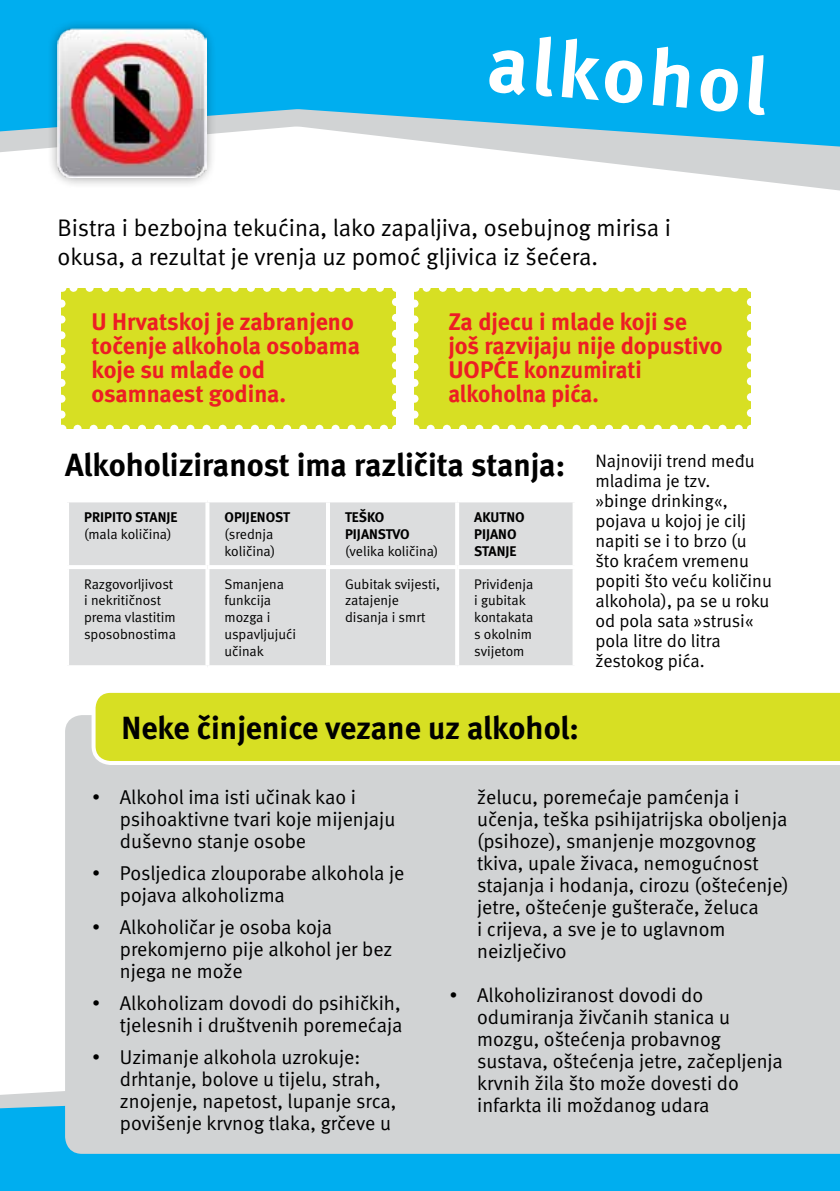
<style>
.page{position:relative;width:840px;height:1191px;background:#fff}
.page>*{position:absolute;margin:0;border:0;box-sizing:border-box;transform-origin:0 0}
.t1{font:700 80px "Meta";color:#fff}
.t2{font:700 32px "Meta";color:#000}
.t3{font:700 24px/24px "Meta";color:#ed1d24}
.t4{font:24px/28.8px "Meta";color:#000}
.t5{font:20px/22px "Meta";color:#000}
.t6{font:18px/20px "Meta";color:#000}
.t7{font:14px/16.8px "Meta";color:#000}
.t8{font:700 14px/16.8px "Meta";color:#000}
.s1{font-weight:700}
</style>
<div class="page">
<svg style="left:516px;top:152px;width:323px;height:38px"></svg>
<div style="left:61px;top:288px;width:334px;height:141px;background:#d7df23"></div>
<svg style="left:77px;top:425px;width:311px;height:4px"></svg>
<svg style="left:69px;top:288px;width:311px;height:4px"></svg>
<svg style="left:61px;top:303px;width:4px;height:126px"></svg>
<svg style="left:392px;top:288px;width:4px;height:125px"></svg>
<div style="left:414px;top:288px;width:336px;height:141px;background:#d7df23"></div>
<svg style="left:430px;top:425px;width:312px;height:4px"></svg>
<svg style="left:422px;top:288px;width:312px;height:4px"></svg>
<svg style="left:414px;top:303px;width:4px;height:126px"></svg>
<svg style="left:746px;top:288px;width:5px;height:125px"></svg>
<svg style="left:0;top:147px;width:839px;height:5px;fill:#d1d3d4"></svg>
<div style="left:0;top:1091px;width:839px;height:100px;background:#00aeef"></div>
<div style="left:65px;top:715px;width:774px;height:438px;background:#d1d3d4"></div>
<svg style="left:89px;top:692px;width:750px;height:75px;background:#d9e038"></svg>
<svg style="left:0;top:0;width:839px;height:147px;background:#1eb4ec"></svg>
<div style="left:47px;top:19px;width:170px;height:170px;background:#000;opacity:.35"></div>
<img style="left:57px;top:29px;width:149px;height:149px">
<div style="left:69px;top:502px;width:503px;height:163px;background:#dcddde"></div>
<svg style="left:205px;top:502px;width:4px;height:63px"></svg>
<hr style="left:326px;top:502px;width:4px;height:63px;background:#fff">
<hr style="left:455px;top:502px;width:4px;height:63px;background:#fff">
<svg style="left:572px;top:502px;width:1px;height:63px"></svg>
<hr style="left:65px;top:565px;width:142px;height:4px;background:#fff">
<hr style="left:207px;top:565px;width:121px;height:4px;background:#fff">
<svg style="left:205px;top:569px;width:4px;height:96px"></svg>
<hr style="left:328px;top:565px;width:129px;height:4px;background:#fff">
<hr style="left:326px;top:569px;width:4px;height:96px;background:#fff">
<hr style="left:457px;top:565px;width:119px;height:4px;background:#fff">
<hr style="left:455px;top:569px;width:4px;height:96px;background:#fff">
<svg style="left:572px;top:569px;width:1px;height:96px"></svg>
<h1 class="t1" style="left:492px;top:15px;width:281px;rotate:5deg">alkohol</h1>
<p class="t4" style="left:57px;top:213px;width:614px">Bistra i bezbojna tekućina, lako zapaljiva, osebujnog mirisa i okusa, a rezultat je vrenja uz pomoć gljivica iz šećera.</p>
<p class="t3" style="left:91px;top:310px;width:270px">U Hrvatskoj je zabranjeno točenje alkohola osobama koje su mlađe od osamnaest godina.</p>
<p class="t3" style="left:448px;top:310px;width:275px">Za djecu i mlade koji se još razvijaju nije dopustivo<br>UOPĆE konzumirati alkoholna pića.</p>
<h2 class="t2" style="left:65px;top:446px;width:501px">Alkoholiziranost ima različita stanja:</h2>
<p class="t8" style="left:84px;top:509px;width:95px">PRIPITO STANJE</p>
<p class="t7" style="left:84px;top:525px;width:89px">(mala količina)</p>
<p class="t8" style="left:345px;top:509px;width:66px">TEŠKO<br>PIJANSTVO</p>
<p class="t7" style="left:345px;top:542px;width:95px">(velika količina)</p>
<p class="t8" style="left:224px;top:509px;width:67px">OPIJENOST</p>
<p class="t7" style="left:224px;top:525px;width:52px">(srednja količina)</p>
<p class="t8" style="left:474px;top:509px;width:52px">AKUTNO<br>PIJANO<br>STANJE</p>
<p class="t7" style="left:84px;top:575px;width:93px">Razgovorljivost i nekritičnost prema vlastitim sposobnostima</p>
<p class="t7" style="left:224px;top:575px;width:73px">Smanjena funkcija mozga i uspavljujući učinak</p>
<p class="t7" style="left:345px;top:575px;width:96px">Gubitak svijesti, zatajenje disanja i smrt</p>
<p class="t7" style="left:474px;top:575px;width:61px">Priviđenja i gubitak kontakata s okolnim svijetom</p>
<h2 class="t2" style="left:121px;top:708px;width:459px">Neke činjenice vezane uz alkohol:</h2>
<p class="t6" style="left:595px;top:450px;width:178px">Najnoviji trend među mladima je tzv.<br>»binge drinking«, pojava u kojoj je cilj napiti se i to brzo (u što kraćem vremenu popiti što veću količinu alkohola), pa se u roku od pola sata »strusi« pola litre do litra žestokog pića.</p>
<p class="t5" style="left:120px;top:786px;width:277px;text-indent:-28px"><span class="s1">•</span> Alkohol ima isti učinak kao i psihoaktivne tvari koje mijenjaju duševno stanje osobe</p>
<p class="t5" style="left:120px;top:862px;width:286px;text-indent:-28px"><span class="s1">•</span> Posljedica zlouporabe alkohola je pojava alkoholizma</p>
<p class="t5" style="left:120px;top:916px;width:274px;text-indent:-28px"><span class="s1">•</span> Alkoholičar je osoba koja prekomjerno pije alkohol jer bez njega ne može</p>
<p class="t5" style="left:91px;top:992px;width:312px;text-align:right"><span class="s1">•</span> Alkoholizam dovodi do psihičkih, tjelesnih i društvenih poremećaja</p>
<p class="t5" style="left:120px;top:1046px;width:278px;text-indent:-28px"><span class="s1">•</span> Uzimanje alkohola uzrokuje: drhtanje, bolove u tijelu, strah, znojenje, napetost, lupanje srca, povišenje krvnog tlaka, grčeve u</p>
<p class="t5" style="left:477px;top:785px;width:313px">želucu, poremećaje pamćenja i učenja, teška psihijatrijska oboljenja (psihoze), smanjenje mozgovnog tkiva, upale živaca, nemogućnost stajanja i hodanja, cirozu (oštećenje) jetre, oštećenje gušterače, želuca<br>i crijeva, a sve je to uglavnom neizlječivo</p>
<p class="t5" style="left:477px;top:983px;width:307px;text-indent:-28px"><span class="s1">•</span> Alkoholiziranost dovodi do odumiranja živčanih stanica u mozgu, oštećenja probavnog sustava, oštećenja jetre, začepljenja krvnih žila što može dovesti do infarkta ili moždanog udara</p>
</div>
